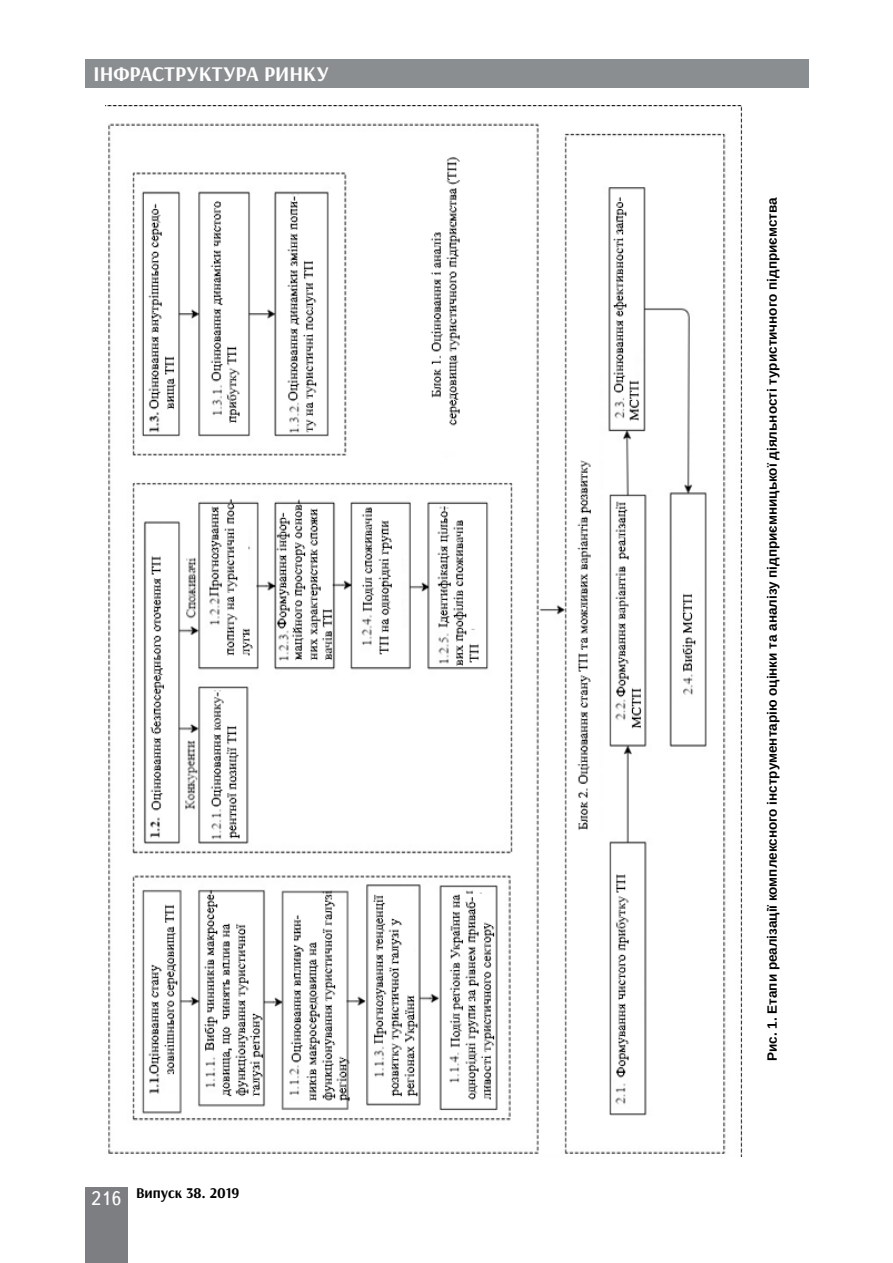
<style>
.page{position:relative;width:893px;height:1263px;background:#fff}
.page>*{position:absolute;margin:0;border:0;box-sizing:border-box;transform-origin:0 0}
.t1{font:700 21px "Arsenal";color:#fff}
.t2{font:700 15px "Arsenal";color:#000}
.t3{font:700 13.5px "Arimo";color:#000}
.s1{font-family:"Ukrainian Text";font-weight:400;font-size:19.5px;color:#fff}
</style>
<div class="page">
<div style="left:85px;top:59px;width:723px;height:29px;background:#8b8e90"></div>
<div style="left:85px;top:1186px;width:43px;height:76px;background:#7d7e81"></div>
<img style="left:105px;top:105px;width:637px;height:1052px">
<h1 class="t1" style="left:94px;top:61px;width:237px">ІНФРАСТРУКТУРА РИНКУ</h1>
<p class="t2" style="left:91px;top:1183px;width:150px"><span class="s1">216</span> Випуск 38. 2019</p>
<p class="t3" style="left:763px;top:1061px;width:865px;rotate:-90deg">Рис. 1. Етапи реалізації комплексного інструментарію оцінки та аналізу підприємницької діяльності туристичного підприємства</p>
</div>
